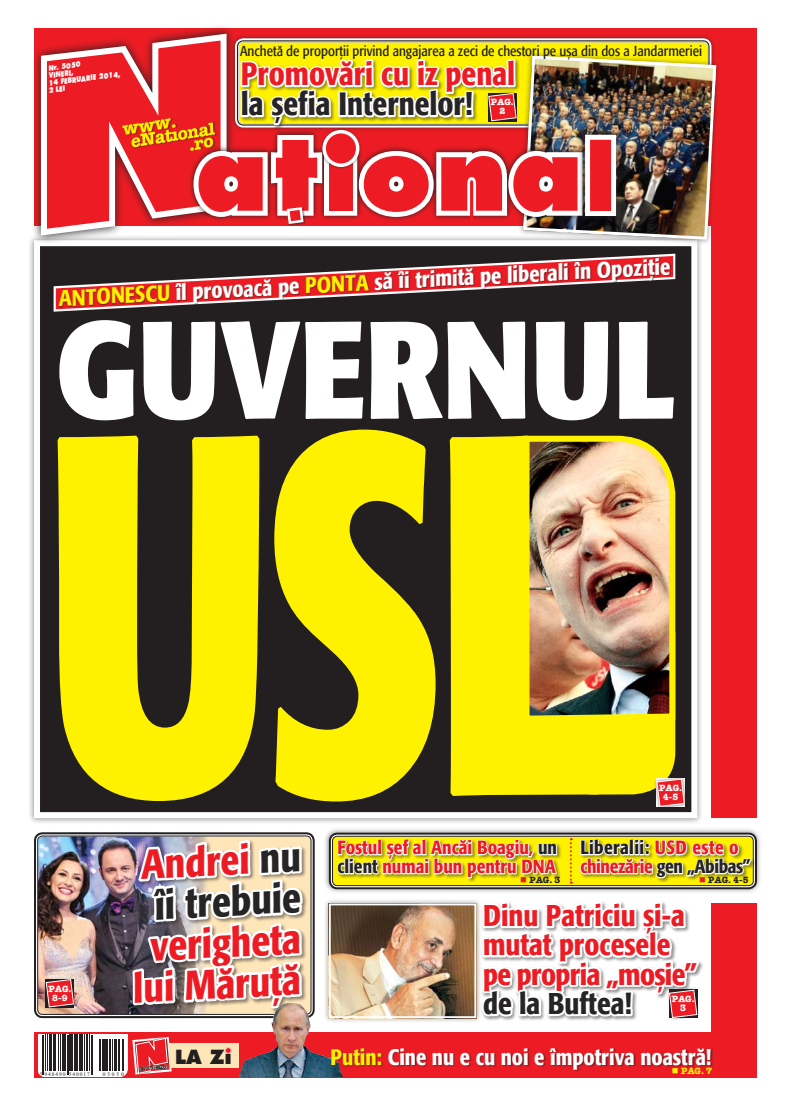
<style>
.page{position:relative;width:791px;height:1106px;background:#fff}
.page>*{position:absolute;margin:0;border:0;box-sizing:border-box;transform-origin:0 0}
.t1{font:700 condensed 505.9px "R Formata";color:#fff200;scale:.76 1}
.t2{font:700 condensed 136.7px "R Formata";color:#fff}
.t3{font:100.7px "Futura Extra Bold Rom";color:#ed1c24}
.t4{font:500 condensed 41.1px/41px "R Formata";color:#ed1c24;text-align:center}
.t5{font:500 condensed 41.1px/41px "R Formata";color:#272425}
.t6{font:500 condensed 32.1px "R Formata";color:#ed1c24}
.t7{font:500 condensed 32.1px "R Formata";color:#272425}
.t8{font:500 condensed 29.9px/29.3px "R Formata";color:#ed1c24}
.t9{font:500 condensed 29.9px "R Formata";color:#272425}
.t10{font:500 condensed 22.4px "R Formata";color:#fff}
.t11{font:500 condensed 22.3px "R Formata";color:#fff}
.t12{font:19.1px "Futura Extra Bold Rom";color:#231f20}
.t13{font:500 condensed 19px/19px "R Formata";color:#ed1c24}
.t14{font:500 condensed 19px/19px "R Formata";letter-spacing:-.02em;color:#ed1c24}
.t15{font:17.6px "American Type Writer Bold Rom";color:#fff200}
.t16{font:14.4px "R Formata Condensed";color:#231f20}
.t17{font:9px/9px "American Type Writer Bold Rom";color:#fff;text-align:center}
.t18{font:9px "American Type Writer Bold Rom";color:#272425}
.t19{font:9px "American Type Writer Bold Rom";color:#fff200}
.t20{font:7.3px/7.3px "Futura Extra Bold Rom";color:#fff;scale:.8 1}
.t21{font:5.5px "Times New Roman";letter-spacing:.18em;color:#231f20}
.s1{font-size:70.7px}
.s2{color:#fff200}
.s3{color:#ed1c24}
.s4{color:#272425}
.s5{color:#231f20}
</style>
<div class="page">
<div style="left:712px;top:28px;width:45px;height:790px;background:#ed1c24"></div>
<div style="left:579px;top:837px;width:210px;height:58px;background:#231f20;opacity:.5"></div>
<svg style="left:31px;top:28px;width:7px;height:222px"></svg>
<img style="left:38px;top:27px;width:714px;height:1051px">
<p class="t20" style="left:45px;top:65px;width:93px;text-indent:3px;rotate:-7deg">Nr. 5050<br>vin eri,<br>14 februarie 2014,<br>2 LEI</p>
<p class="t15" style="left:121px;top:119px;width:56px;rotate:-9deg">www.</p>
<p class="t16" style="left:240px;top:43px;width:463px">Anchetă de proporţii privind angajarea a zeci de chestori pe uşa din dos a Jandarmeriei</p>
<p class="t17" style="left:491px;top:98px;width:24px">PAG.<br>2</p>
<h3 class="t6" style="left:241px;top:56px;width:276px">Promovări cu iz penal</h3>
<h3 class="t7" style="left:241px;top:86px;width:234px">la şefia Internelor!</h3>
<h3 class="t3" style="left:195px;top:111px;width:389px">at<span class="s1">I</span>ona</h3>
<h3 class="t10" style="left:58px;top:286px;width:614px;rotate:-3deg"><span class="s2">Antonescu</span> îl provoacă pe <span class="s2">Ponta</span> să îi trimită pe liberali în Opoziţie</h3>
<h2 class="t2" style="left:55px;top:293px;width:622px">GUVERNUL</h2>
<h1 class="t1" style="left:43px;top:332px;width:718px">USL</h1>
<p class="t17" style="left:659px;top:783px;width:24px">PAG.<br>4-5</p>
<p class="t17" style="left:48px;top:983px;width:24px">PAG.<br>8-9</p>
<h3 class="t5" style="left:139px;top:845px;width:162px;rotate:-3deg"><span class="s3">Andrei</span> nu îi trebuie</h3>
<h3 class="t4" style="left:129px;top:928px;width:172px;rotate:-3deg">verigheta lui Măruţă</h3>
<h3 class="t13" style="left:337px;top:838px;width:221px">Fostul şef al Ancăi Boagiu, <span class="s4">un client</span> numai bun pentru DNA</h3>
<h3 class="t14" style="left:580px;top:838px;width:172px"><span class="s5">Liberalii:</span> USD este o chinezărie <span class="s4">gen „Abibas”</span></h3>
<p class="t18" style="left:520px;top:873px;width:42px"><span class="s3">■</span> PAG. 3</p>
<p class="t18" style="left:699px;top:873px;width:51px"><span class="s3">■</span> PAG. 4-5</p>
<h3 class="t8" style="left:483px;top:901px;width:216px">Dinu Patriciu și-a mutat procesele pe propria „moșie”</h3>
<h3 class="t9" style="left:483px;top:987px;width:150px">de la Buftea!</h3>
<p class="t17" style="left:672px;top:994px;width:24px">PAG.<br>3</p>
<h3 class="t12" style="left:175px;top:1044px;width:58px">La Zi</h3>
<h3 class="t11" style="left:330px;top:1044px;width:382px"><span class="s2">Putin:</span> Cine nu e cu noi e împotriva noastră!</h3>
<p class="t21" style="left:40px;top:1070px;width:52px">5 948490 540017</p>
<p class="t21" style="left:103px;top:1070px;width:22px">05050</p>
<p class="t19" style="left:672px;top:1065px;width:42px">■ PAG. 7</p>
</div>
